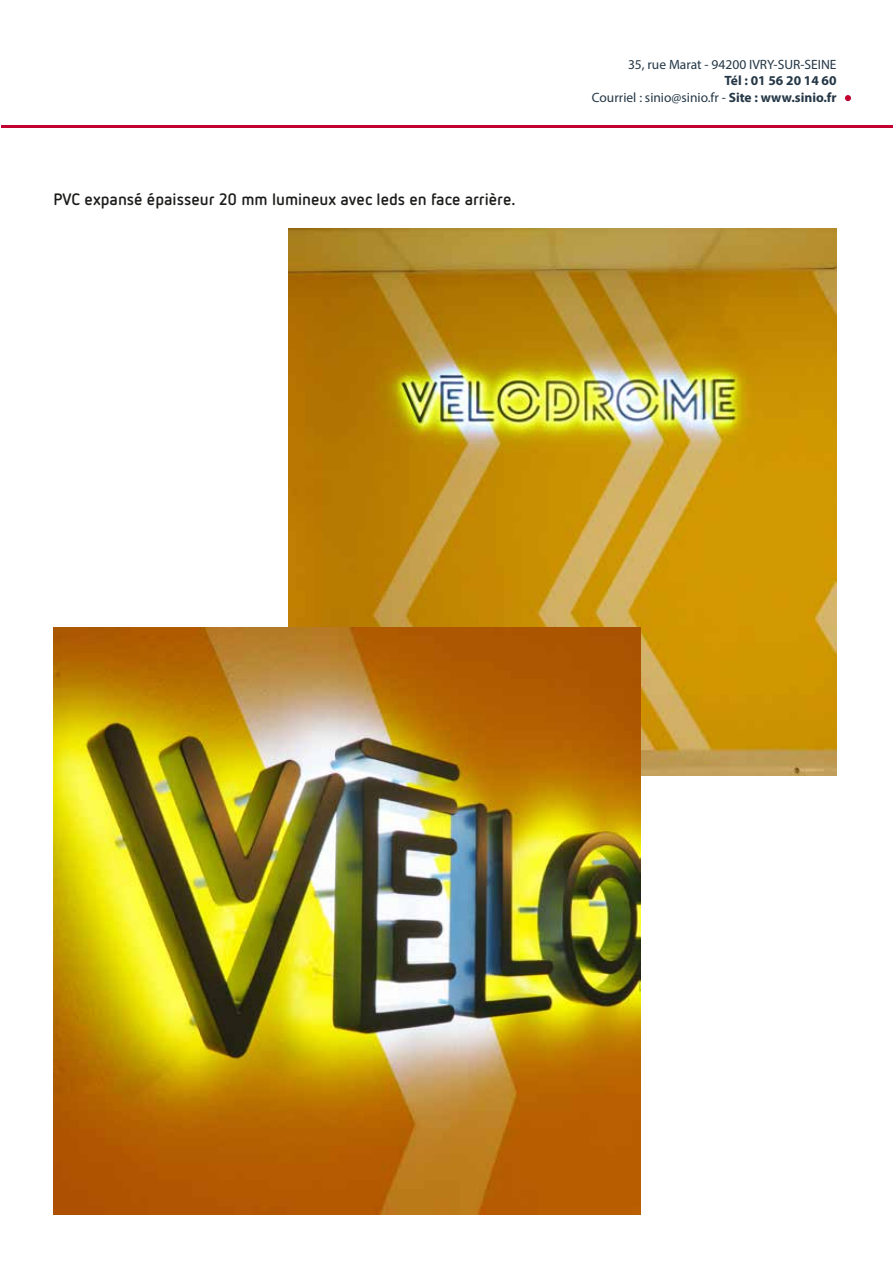
<style>
.page{position:relative;width:893px;height:1263px;background:#fff}
.page>*{position:absolute;margin:0;border:0;box-sizing:border-box;transform-origin:0 0}
.t1{font:700 16.5px "Netto OT";color:#1d1d1b}
.t2{font:700 13.5px/16.2px "Myriad Pro";color:#243746;text-align:right}
.t3{font:13.5px "Myriad Pro";color:#243746}
.s1{font-weight:400}
</style>
<div class="page">
<svg style="left:845px;top:95px;width:6px;height:6px"></svg>
<hr style="left:1px;top:125px;width:892px;height:2px;background:#c10230">
<img style="left:289px;top:228px;width:548px;height:548px">
<img style="left:53px;top:627px;width:587px;height:587px">
<p class="t1" style="left:53px;top:189px;width:464px">PVC expansé épaisseur 20 mm lumineux avec leds en face arrière.</p>
<p class="t3" style="left:628px;top:56px;width:210px">35, rue Marat - 94200 IVRY-SUR-SEINE</p>
<p class="t2" style="left:592px;top:72px;width:246px">Tél : 01 56 20 14 60<br><span class="s1">Courriel : sinio@sinio.fr -</span> Site : www.sinio.fr</p>
</div>
